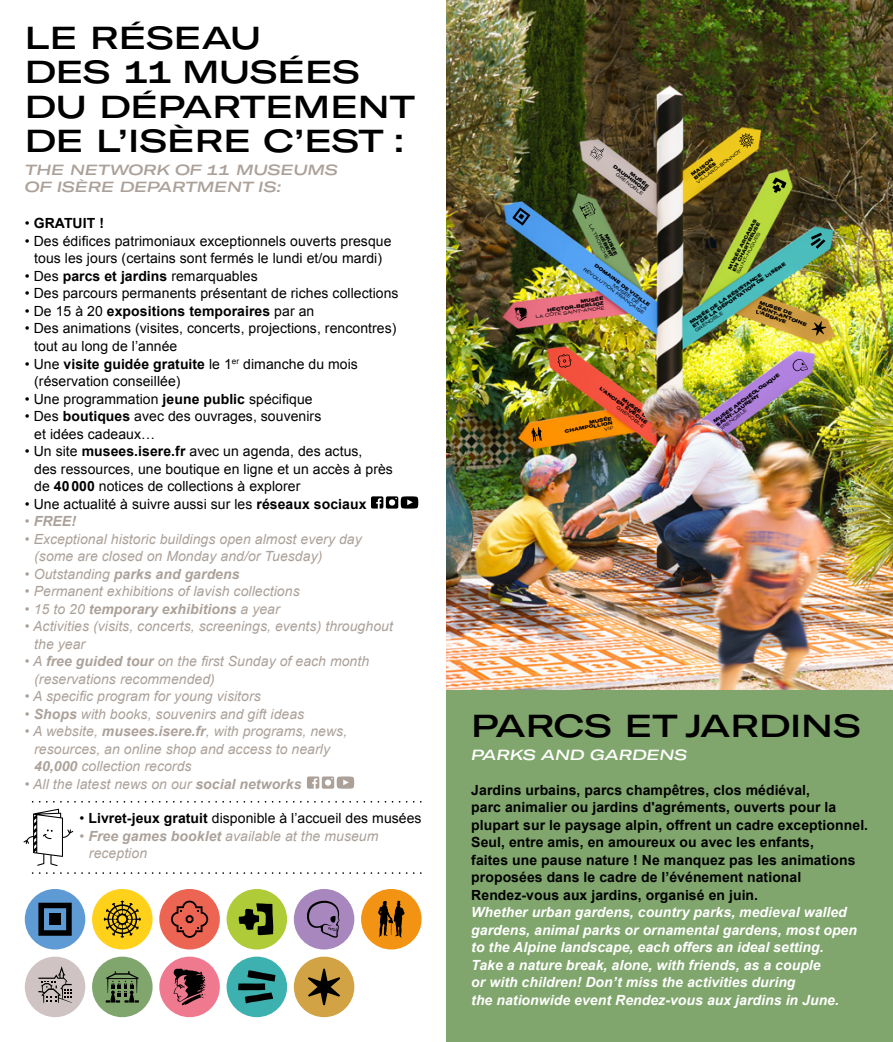
<style>
.page{position:relative;width:893px;height:1042px;background:#fff}
.page>*{position:absolute;margin:0;border:0;box-sizing:border-box;transform-origin:0 0}
.t1{font:500 expanded 31.32px/34.5px "GT America";color:#000}
.t2{font:italic 500 expanded 14.53px/17.5px "GT America";color:#aba199}
.t3{font:italic 500 expanded 14.53px "GT America";color:#fff}
.t4{font:14px/17.5px "Arial";letter-spacing:.005em;color:#000}
.t5{font:italic 14px/17.5px "Arial";letter-spacing:.005em;color:#aba199}
.t6{font:700 14px/17.5px "Arial";letter-spacing:.005em;color:#000}
.t7{font:italic 700 14px/17.5px "Arial";letter-spacing:.005em;color:#fff}
.t8{font:italic 700 14px "Arial";letter-spacing:.005em;color:#aba199}
.t9{font:900 expanded 4.73px/4.7px "GT America";color:#000}
.t10{font:expanded 4.38px/4.7px "GT America";color:#000;text-align:right}
.s1{font-weight:400}
.s2{font-weight:700}
</style>
<div class="page">
<div style="left:447px;top:689px;width:446px;height:353px;background:#80a66d"></div>
<div style="left:25px;top:956px;width:60px;height:61px;background:#cfc4c3;border-radius:50%"></div>
<div style="left:92px;top:956px;width:61px;height:61px;background:#80a66d;border-radius:50%"></div>
<div style="left:159px;top:956px;width:61px;height:61px;background:#ef798e;border-radius:50%"></div>
<div style="left:227px;top:956px;width:60px;height:61px;background:#3cb1b0;border-radius:50%"></div>
<div style="left:294px;top:956px;width:60px;height:61px;background:#d1a344;border-radius:50%"></div>
<div style="left:25px;top:889px;width:60px;height:60px;background:#5e9ad3;border-radius:50%"></div>
<div style="left:92px;top:889px;width:61px;height:60px;background:#ffd11b;border-radius:50%"></div>
<div style="left:159px;top:889px;width:61px;height:60px;background:#ec6552;border-radius:50%"></div>
<div style="left:227px;top:889px;width:60px;height:60px;background:#afcb37;border-radius:50%"></div>
<div style="left:294px;top:889px;width:60px;height:60px;background:#a787bd;border-radius:50%"></div>
<div style="left:361px;top:889px;width:61px;height:60px;background:#f39313;border-radius:50%"></div>
<svg style="left:38px;top:966px;width:34px;height:37px"></svg>
<svg style="left:106px;top:971px;width:33px;height:31px"></svg>
<svg style="left:174px;top:968px;width:32px;height:37px"></svg>
<svg style="left:238px;top:970px;width:37px;height:33px"></svg>
<svg style="left:308px;top:968px;width:32px;height:37px"></svg>
<svg style="left:38px;top:902px;width:34px;height:34px"></svg>
<svg style="left:104px;top:900px;width:37px;height:38px"></svg>
<svg style="left:171px;top:900px;width:37px;height:38px"></svg>
<svg style="left:238px;top:903px;width:35px;height:32px"></svg>
<svg style="left:307px;top:900px;width:33px;height:38px"></svg>
<svg style="left:378px;top:901px;width:26px;height:36px"></svg>
<svg style="left:371px;top:496px;width:47px;height:12px"></svg>
<svg style="left:307px;top:776px;width:47px;height:12px"></svg>
<svg style="left:23px;top:809px;width:50px;height:57px"></svg>
<svg style="left:31px;top:872px;width:390px;height:2px"></svg>
<svg style="left:31px;top:801px;width:390px;height:1px"></svg>
<img style="left:447px;top:0;width:446px;height:689px">
<svg style="left:512px;top:207px;width:18px;height:19px"></svg>
<svg style="left:590px;top:146px;width:14px;height:16px"></svg>
<svg style="left:515px;top:307px;width:13px;height:14px"></svg>
<svg style="left:772px;top:177px;width:14px;height:16px"></svg>
<svg style="left:810px;top:233px;width:15px;height:16px"></svg>
<svg style="left:812px;top:321px;width:14px;height:14px"></svg>
<svg style="left:739px;top:133px;width:15px;height:15px"></svg>
<svg style="left:793px;top:359px;width:15px;height:12px"></svg>
<svg style="left:579px;top:201px;width:17px;height:18px"></svg>
<svg style="left:557px;top:354px;width:15px;height:14px"></svg>
<svg style="left:531px;top:427px;width:11px;height:15px"></svg>
<svg style="left:604px;top:426px;width:9px;height:5px"></svg>
<h1 class="t1" style="left:25px;top:20px;width:392px">LE RÉSEAU<br>DES 11 MUSÉES<br>DU DÉPARTEMENT<br>DE L’ISÈRE C’EST :</h1>
<p class="t2" style="left:25px;top:161px;width:314px">THE NETWORK OF 11 MUSEUMS<br>OF ISÈRE DEPARTMENT IS:</p>
<p class="t6" style="left:25px;top:215px;width:81px"><span class="s1">•</span> GRATUIT !</p>
<p class="t4" style="left:25px;top:232px;width:368px;text-align:center">• Des édifices patrimoniaux exceptionnels ouverts presque tous les jours (certains sont fermés le lundi et/ou mardi)</p>
<p class="t4" style="left:25px;top:267px;width:234px">• Des <span class="s2">parcs et jardins</span> remarquables</p>
<p class="t4" style="left:25px;top:285px;width:375px">• Des parcours permanents présentant de riches collections</p>
<p class="t6" style="left:25px;top:303px;width:291px"><span class="s1">• De 15 à 20</span> expositions temporaires <span class="s1">par an</span></p>
<p class="t4" style="left:34px;top:320px;width:364px;text-indent:-9px">• Des animations (visites, concerts, projections, rencontres) tout au long de l’année</p>
<p class="t4" style="left:34px;top:355px;width:325px;text-indent:-9px">• Une <span class="s2">visite guidée gratuite</span> le 1<sup>er</sup> dimanche du mois (réservation conseillée)</p>
<p class="t4" style="left:25px;top:390px;width:289px">• Une programmation <span class="s2">jeune public</span> spécifique</p>
<p class="t4" style="left:34px;top:407px;width:289px;text-indent:-9px">• Des <span class="s2">boutiques</span> avec des ouvrages, souvenirs et idées cadeaux…</p>
<p class="t4" style="left:34px;top:442px;width:360px;text-indent:-9px">• Un site <span class="s2">musees.isere.fr</span> avec un agenda, des actus,<br>des ressources, une boutique en ligne et un accès à près de <span class="s2">40000</span> notices de collections à explorer</p>
<p class="t4" style="left:25px;top:495px;width:343px">• Une actualité à suivre aussi sur les <span class="s2">réseaux sociaux</span></p>
<p class="t8" style="left:25px;top:512px;width:53px"><span class="s1">•</span> FREE!</p>
<p class="t5" style="left:34px;top:530px;width:329px;text-indent:-9px">• Exceptional historic buildings open almost every day (some are closed on Monday and/or Tuesday)</p>
<p class="t8" style="left:25px;top:564px;width:216px"><span class="s1">• Outstanding</span> parks and gardens</p>
<p class="t5" style="left:25px;top:582px;width:276px">• Permanent exhibitions of lavish collections</p>
<p class="t8" style="left:25px;top:599px;width:256px"><span class="s1">• 15 to 20</span> temporary exhibitions <span class="s1">a year</span></p>
<p class="t5" style="left:34px;top:617px;width:360px;text-indent:-9px">• Activities (visits, concerts, screenings, events) throughout the year</p>
<p class="t5" style="left:34px;top:652px;width:336px;text-indent:-9px">• A <span class="s2">free guided tour</span> on the first Sunday of each month (reservations recommended)</p>
<p class="t5" style="left:25px;top:687px;width:237px">• A specific program for young visitors</p>
<p class="t5" style="left:25px;top:705px;width:281px">• <span class="s2">Shops</span> with books, souvenirs and gift ideas</p>
<p class="t5" style="left:34px;top:722px;width:314px;text-indent:-9px">• A website, <span class="s2">musees.isere.fr</span>, with programs, news, resources, an online shop and access to nearly<br><span class="s2">40,000</span> collection records</p>
<p class="t5" style="left:25px;top:775px;width:278px">• All the latest news on our <span class="s2">social networks</span></p>
<p class="t4" style="left:80px;top:810px;width:344px">• <span class="s2">Livret-jeux gratuit</span> disponible à l’accueil des musées</p>
<p class="t5" style="left:89px;top:827px;width:291px;text-indent:-9px">• <span class="s2">Free games booklet</span> available at the museum reception</p>
<p class="t9" style="left:618px;top:160px;width:42px;text-align:right;rotate:38deg">MUSÉE<br>DAUPHINOIS</p>
<p class="t10" style="left:618px;top:172px;width:35px;rotate:38deg">GRENOBLE</p>
<p class="t10" style="left:592px;top:223px;width:40px;rotate:63deg">LA TRONCHE</p>
<p class="t9" style="left:603px;top:233px;width:27px;rotate:63deg">HÉBERT</p>
<p class="t9" style="left:608px;top:233px;width:24px;rotate:63deg">MUSÉE</p>
<p class="t9" style="left:597px;top:263px;width:69px;rotate:37deg">DOMAINE DE VIZILLE</p>
<p class="t10" style="left:588px;top:262px;width:77px;rotate:37deg">MUSÉE DE LA<br>RÉVOLUTION FRANÇAISE</p>
<p class="t9" style="left:546px;top:304px;width:59px;text-align:right;rotate:-8deg">MUSÉE<br>HECTOR-BERLIOZ</p>
<p class="t10" style="left:535px;top:315px;width:71px;rotate:-8deg">LA CÔTE SAINT-ANDRÉ</p>
<p class="t9" style="left:604px;top:382px;width:60px;text-align:right;rotate:37deg">MUSÉE DE<br>L’ANCIEN ÉVÊCHÉ</p>
<p class="t10" style="left:619px;top:405px;width:35px;rotate:37deg">GRENOBLE</p>
<p class="t9" style="left:564px;top:424px;width:50px;text-align:right;rotate:-10deg">MUSÉE<br>CHAMPOLLION</p>
<p class="t10" style="left:696px;top:180px;width:56px;rotate:-36deg">VILLARD-BONNOT</p>
<p class="t9" style="left:690px;top:173px;width:28px;rotate:-36deg">MAISON<br>BERGÈS</p>
<p class="t9" style="left:727px;top:268px;width:58px;rotate:-62deg">MUSÉE ARCABAS<br>EN CHARTREUSE</p>
<p class="t10" style="left:736px;top:272px;width:47px;rotate:-62deg">SAINT-HUGUES</p>
<p class="t9" style="left:689px;top:321px;width:114px;rotate:-34deg">MUSÉE DE LA RÉSISTANCE<br>ET DE LA DÉPORTATION DE L’ISÈRE</p>
<p class="t10" style="left:694px;top:329px;width:35px;rotate:-34deg">GRENOBLE</p>
<p class="t9" style="left:760px;top:300px;width:53px;rotate:20deg">MUSÉE DE<br>SAINT-ANTOINE<br>L’ABBAYE</p>
<p class="t9" style="left:713px;top:420px;width:82px;rotate:-36deg">MUSÉE ARCHÉOLOGIQUE<br>SAINT-LAURENT</p>
<p class="t10" style="left:718px;top:427px;width:35px;rotate:-36deg">GRENOBLE</p>
<h1 class="t1" style="left:471px;top:708px;width:391px">PARCS ET JARDINS</h1>
<p class="t3" style="left:471px;top:745px;width:217px">PARKS AND GARDENS</p>
<p class="t6" style="left:471px;top:781px;width:398px">Jardins urbains, parcs champêtres, clos médiéval,<br>parc animalier ou jardins d'agréments, ouverts pour la plupart sur le paysage alpin, offrent un cadre exceptionnel.<br>Seul, entre amis, en amoureux ou avec les enfants,<br>faites une pause nature ! Ne manquez pas les animations proposées dans le cadre de l’événement national Rendez-vous aux jardins, organisé en juin.</p>
<p class="t7" style="left:471px;top:904px;width:387px">Whether urban gardens, country parks, medieval walled gardens, animal parks or ornamental gardens, most open to the Alpine landscape, each offers an ideal setting.<br>Take a nature break, alone, with friends, as a couple<br>or with children! Don’t miss the activities during<br>the nationwide event Rendez-vous aux jardins in June.</p>
</div>
